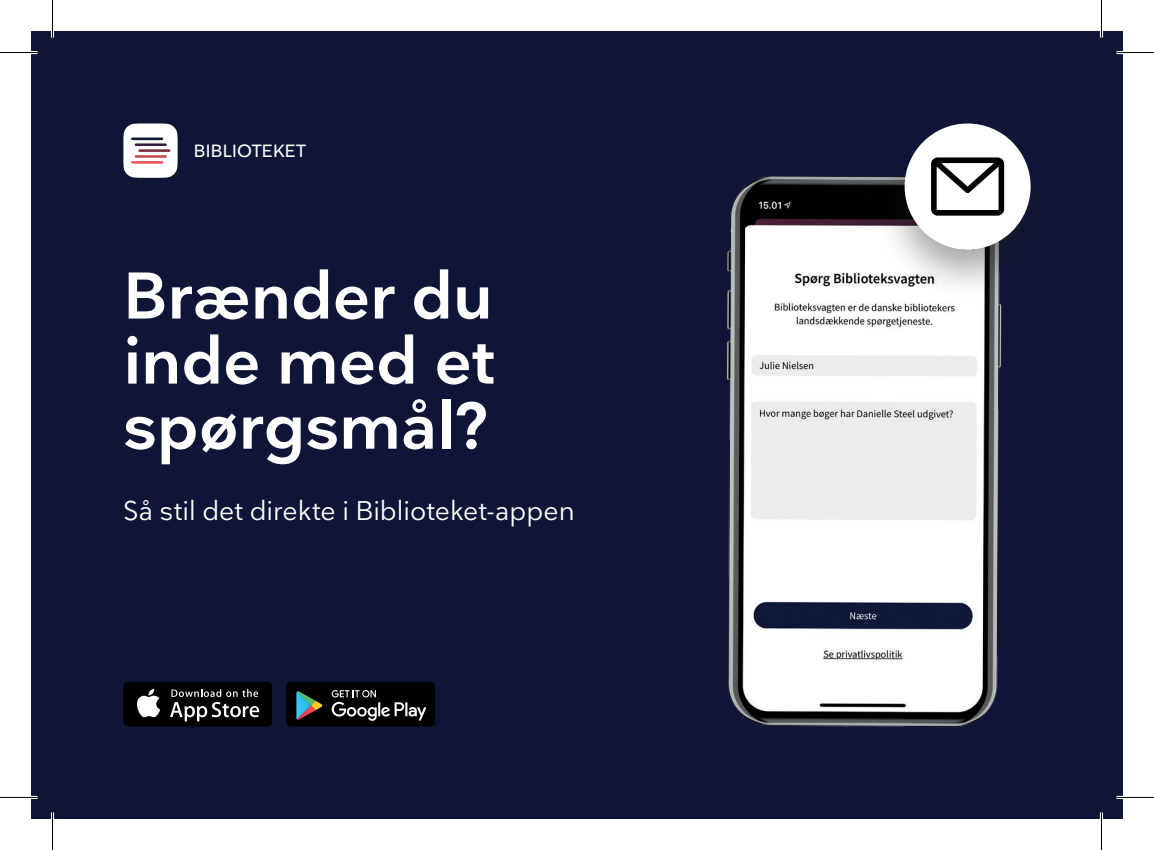
<style>
.page{position:relative;width:1154px;height:850px;background:#fff}
.page>*{position:absolute;margin:0;border:0;box-sizing:border-box;transform-origin:0 0}
.t1{font:600 65px/65px "Nationale";letter-spacing:-.005em;color:#fff}
.t2{font:26.75px "Nationale";color:#fff}
.t3{font:500 17.5px "Nationale";letter-spacing:.015em;color:#fff}
</style>
<div class="page">
<div style="left:31px;top:31px;width:1092px;height:787px;background:#0e1537"></div>
<div style="left:123px;top:681px;width:149px;height:45px;background:#000001;border-radius:4px"></div>
<svg style="left:136px;top:688px;width:24px;height:29px"></svg>
<svg style="left:170px;top:689px;width:89px;height:32px"></svg>
<div style="left:286px;top:681px;width:149px;height:45px;background:#000001;border-radius:4px"></div>
<svg style="left:332px;top:690px;width:94px;height:30px"></svg>
<svg style="left:296px;top:691px;width:27px;height:28px"></svg>
<img style="left:727px;top:176px;width:275px;height:551px">
<div style="left:873px;top:112px;width:188px;height:188px;background:#231f20;opacity:.4"></div>
<div style="left:904px;top:123px;width:126px;height:126px;background:#fff;border-radius:50%"></div>
<div style="left:123px;top:123px;width:55px;height:55px;background:#fff"></div>
<hr style="left:131px;top:161px;width:32px;height:3px;background:#f05759">
<hr style="left:135px;top:155px;width:32px;height:3px;background:#cb4c51">
<hr style="left:138px;top:149px;width:32px;height:3px;background:#793343">
<hr style="left:135px;top:143px;width:32px;height:3px;background:#34213b">
<hr style="left:131px;top:137px;width:32px;height:3px;background:#0f1a37">
<svg style="left:931px;top:157px;width:73px;height:58px"></svg>
<hr style="left:0;top:51px;width:38px;height:3px;background:#fff">
<hr style="left:1116px;top:51px;width:38px;height:3px;background:#fff">
<hr style="left:0;top:795px;width:38px;height:3px;background:#fff">
<hr style="left:1116px;top:795px;width:38px;height:3px;background:#fff">
<hr style="left:51px;top:0;width:3px;height:38px;background:#fff">
<hr style="left:51px;top:812px;width:3px;height:37px;background:#fff">
<hr style="left:1100px;top:0;width:3px;height:38px;background:#fff">
<hr style="left:1100px;top:812px;width:3px;height:37px;background:#fff">
<hr style="left:0;top:52px;width:38px;height:1px;background:#000">
<hr style="left:1116px;top:52px;width:38px;height:1px;background:#000">
<hr style="left:0;top:796px;width:38px;height:1px;background:#000">
<hr style="left:1116px;top:796px;width:38px;height:1px;background:#000">
<hr style="left:52px;top:0;width:1px;height:38px;background:#000">
<hr style="left:52px;top:812px;width:1px;height:37px;background:#000">
<hr style="left:1101px;top:0;width:1px;height:38px;background:#000">
<hr style="left:1101px;top:812px;width:1px;height:37px;background:#000">
<p class="t3" style="left:194px;top:140px;width:114px">BIBLIOTEKET</p>
<p class="t1" style="left:123px;top:261px;width:373px">Brænder du inde med et</p>
<p class="t1" style="left:123px;top:391px;width:366px">spørgsmål?</p>
<p class="t2" style="left:123px;top:493px;width:453px">Så stil det direkte i Biblioteket-appen</p>
</div>
